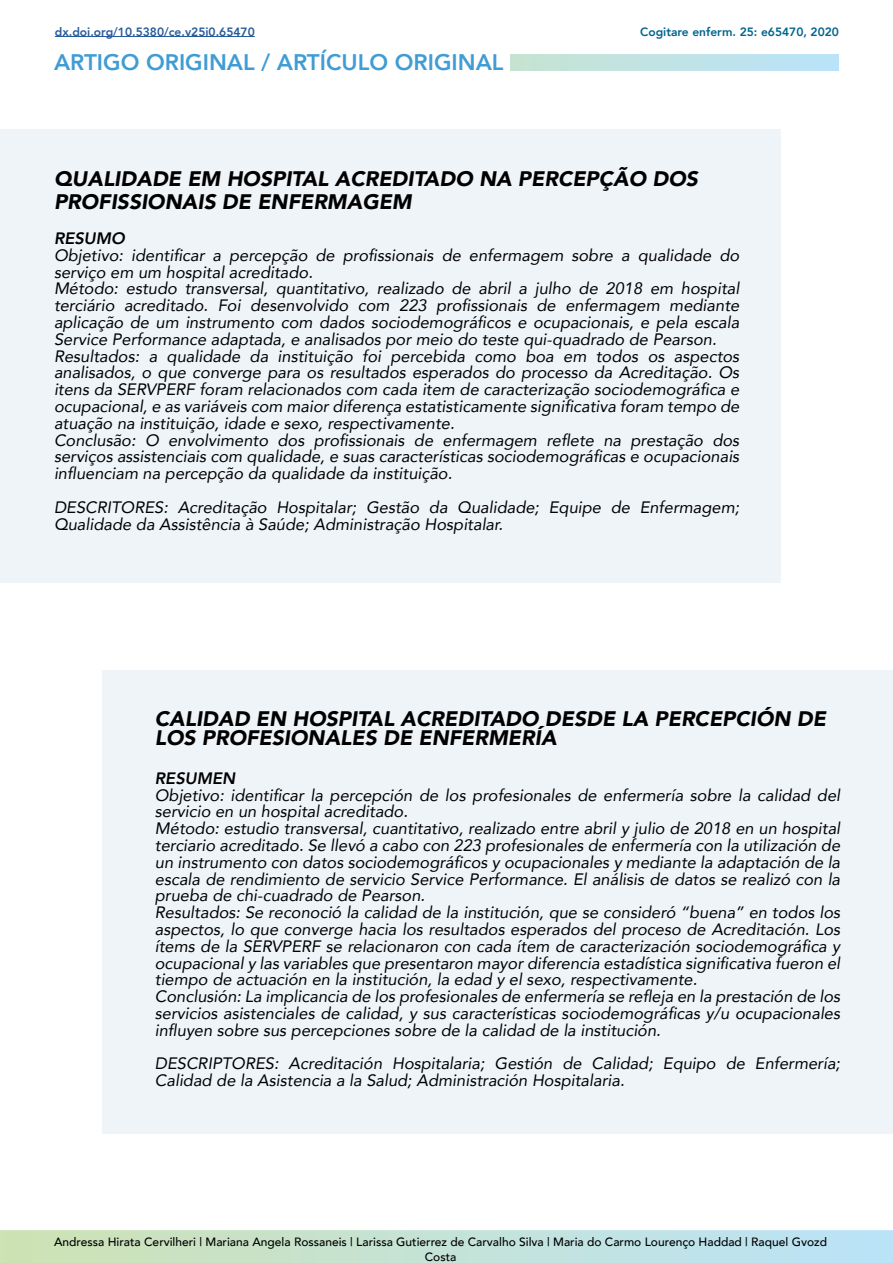
<style>
.page{position:relative;width:893px;height:1263px;background:#fff}
.page>*{position:absolute;margin:0;border:0;box-sizing:border-box;transform-origin:0 0}
.t1{font:800 22.5px "Avenir";color:#409cd4}
.t2{font:italic 900 21px/22.2px "Avenir";color:#000}
.t3{font:italic 16.5px/16.8px "Avenir";color:#000}
.t4{font:italic 800 16.5px "Avenir";color:#000}
.t5{font:500 12px/14.4px "Avenir";color:#000;text-align:center}
.t6{font:800 12px "Avenir";color:#275b9b}
.t7{font:800 12px "Avenir";color:#00658f}
</style>
<div class="page">
<div style="left:0;top:129px;width:781px;height:453px;background:#eff4f9"></div>
<div style="left:102px;top:670px;width:791px;height:464px;background:#eff4f9"></div>
<svg style="left:0;top:1230px;width:893px;height:33px;background:#c4e2d6"></svg>
<div style="left:510px;top:54px;width:329px;height:17px;background:linear-gradient(to right,#c6e3d1,#bae3fa)"></div>
<hr style="left:55px;top:36px;width:200px;height:1px;background:#275b9b">
<p class="t6" style="left:55px;top:22px;width:201px">dx.doi.org/10.5380/ce.v25i0.65470</p>
<p class="t7" style="left:640px;top:22px;width:200px">Cogitare enferm. 25: e65470, 2020</p>
<h1 class="t1" style="left:54px;top:45px;width:451px">ARTIGO ORIGINAL / ARTÍCULO ORIGINAL</h1>
<p class="t2" style="left:54px;top:168px;width:645px">QUALIDADE EM HOSPITAL ACREDITADO NA PERCEPÇÃO DOS<br>PROFISSIONAIS DE ENFERMAGEM</p>
<p class="t4" style="left:54px;top:228px;width:72px">RESUMO</p>
<p class="t3" style="left:54px;top:246px;width:687px">Objetivo: identificar a percepção de profissionais de enfermagem sobre a qualidade do serviço em um hospital acreditado.<br>Método: estudo transversal, quantitativo, realizado de abril a julho de 2018 em hospital terciário acreditado. Foi desenvolvido com 223 profissionais de enfermagem mediante aplicação de um instrumento com dados sociodemográficos e ocupacionais, e pela escala Service Performance adaptada, e analisados por meio do teste qui-quadrado de Pearson.<br>Resultados: a qualidade da instituição foi percebida como boa em todos os aspectos analisados, o que converge para os resultados esperados do processo da Acreditação. Os itens da SERVPERF foram relacionados com cada item de caracterização sociodemográfica e ocupacional, e as variáveis com maior diferença estatisticamente significativa foram tempo de atuação na instituição, idade e sexo, respectivamente.<br>Conclusão: O envolvimento dos profissionais de enfermagem reflete na prestação dos serviços assistenciais com qualidade, e suas características sociodemográficas e ocupacionais influenciam na percepção da qualidade da instituição.</p>
<p class="t3" style="left:54px;top:498px;width:687px">DESCRITORES: Acreditação Hospitalar; Gestão da Qualidade; Equipe de Enfermagem;<br>Qualidade da Assistência à Saúde; Administração Hospitalar.</p>
<p class="t2" style="left:155px;top:709px;width:673px;line-height:19.2px">CALIDAD EN HOSPITAL ACREDITADO DESDE LA PERCEPCIÓN DE<br>LOS PROFESIONALES DE ENFERMERÍA</p>
<p class="t4" style="left:155px;top:768px;width:82px">RESUMEN</p>
<p class="t3" style="left:155px;top:786px;width:687px">Objetivo: identificar la percepción de los profesionales de enfermería sobre la calidad del servicio en un hospital acreditado.<br>Método: estudio transversal, cuantitativo, realizado entre abril y julio de 2018 en un hospital terciario acreditado. Se llevó a cabo con 223 profesionales de enfermería con la utilización de un instrumento con datos sociodemográficos y ocupacionales y mediante la adaptación de la escala de rendimiento de servicio Service Performance. El análisis de datos se realizó con la prueba de chi-cuadrado de Pearson.<br>Resultados: Se reconoció la calidad de la institución, que se consideró “buena” en todos los aspectos, lo que converge hacia los resultados esperados del proceso de Acreditación. Los ítems de la SERVPERF se relacionaron con cada ítem de caracterización sociodemográfica y ocupacional y las variables que presentaron mayor diferencia estadística significativa fueron el tiempo de actuación en la institución, la edad y el sexo, respectivamente.<br>Conclusión: La implicancia de los profesionales de enfermería se refleja en la prestación de los servicios asistenciales de calidad, y sus características sociodemográficas y/u ocupacionales influyen sobre sus percepciones sobre de la calidad de la institución.</p>
<p class="t3" style="left:155px;top:1055px;width:687px">DESCRIPTORES: Acreditación Hospitalaria; Gestión de Calidad; Equipo de Enfermería;<br>Calidad de la Asistencia a la Salud; Administración Hospitalaria.</p>
<p class="t5" style="left:54px;top:1234px;width:774px">Andressa Hirata Cervilheri | Mariana Angela Rossaneis | Larissa Gutierrez de Carvalho Silva | Maria do Carmo Lourenço Haddad | Raquel Gvozd<br>Costa</p>
</div>
